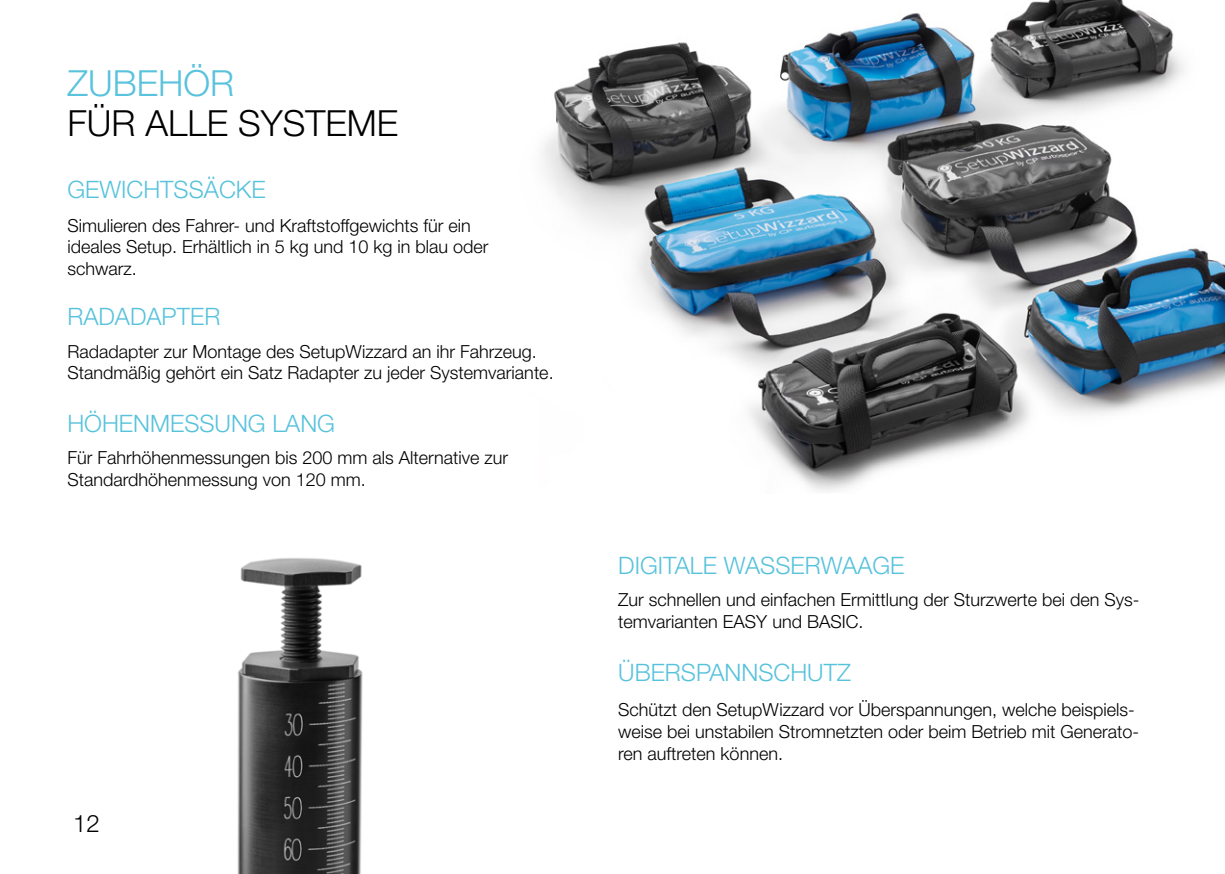
<style>
.page{position:relative;width:1225px;height:874px;background:#fff}
.page>*{position:absolute;margin:0;border:0;box-sizing:border-box;transform-origin:0 0}
.t1{font:300 36px "Helvetica Neue LT Std";color:#000}
.t2{font:300 36px "Helvetica Neue LT Std";color:#59c2dc}
.t3{font:300 24px "Helvetica Neue LT Std";color:#57c2dc}
.t4{font:300 24px "Helvetica Neue LT Std";color:#000}
.t5{font:300 18px/21.6px "Helvetica Neue LT Std";color:#000}
</style>
<div class="page">
<img style="left:542px;top:0;width:683px;height:491px">
<img style="left:237px;top:558px;width:126px;height:315px">
<p class="t2" style="left:67px;top:61px;width:168px">ZUBEHÖR</p>
<p class="t1" style="left:67px;top:101px;width:332px">FÜR ALLE SYSTEME</p>
<p class="t3" style="left:67px;top:174px;width:200px">GEWICHTSSÄCKE</p>
<p class="t5" style="left:67px;top:214px;width:423px">Simulieren des Fahrer- und Kraftstoffgewichts für ein ideales Setup. Erhältlich in 5 kg und 10 kg in blau oder schwarz.</p>
<p class="t3" style="left:67px;top:301px;width:154px">RADADAPTER</p>
<p class="t5" style="left:67px;top:340px;width:488px">Radadapter zur Montage des SetupWizzard an ihr Fahrzeug.<br>Standmäßig gehört ein Satz Radapter zu jeder Systemvariante.</p>
<p class="t3" style="left:67px;top:408px;width:269px">HÖHENMESSUNG LANG</p>
<p class="t5" style="left:67px;top:446px;width:442px">Für Fahrhöhenmessungen bis 200 mm als Alternative zur<br>Standardhöhenmessung von 120 mm.</p>
<h2 class="t4" style="left:73px;top:807px;width:28px">12</h2>
<p class="t3" style="left:618px;top:550px;width:288px">DIGITALE WASSERWAAGE</p>
<p class="t5" style="left:618px;top:588px;width:523px">Zur schnellen und einfachen Ermittlung der Sturzwerte bei den Sys&shy;temvarianten EASY und BASIC.</p>
<p class="t3" style="left:618px;top:657px;width:234px">ÜBERSPANNSCHUTZ</p>
<p class="t5" style="left:618px;top:698px;width:522px">Schützt den SetupWizzard vor Überspannungen, welche beispiels&shy;weise bei unstabilen Stromnetzten oder beim Betrieb mit Generato&shy;ren auftreten können.</p>
</div>
